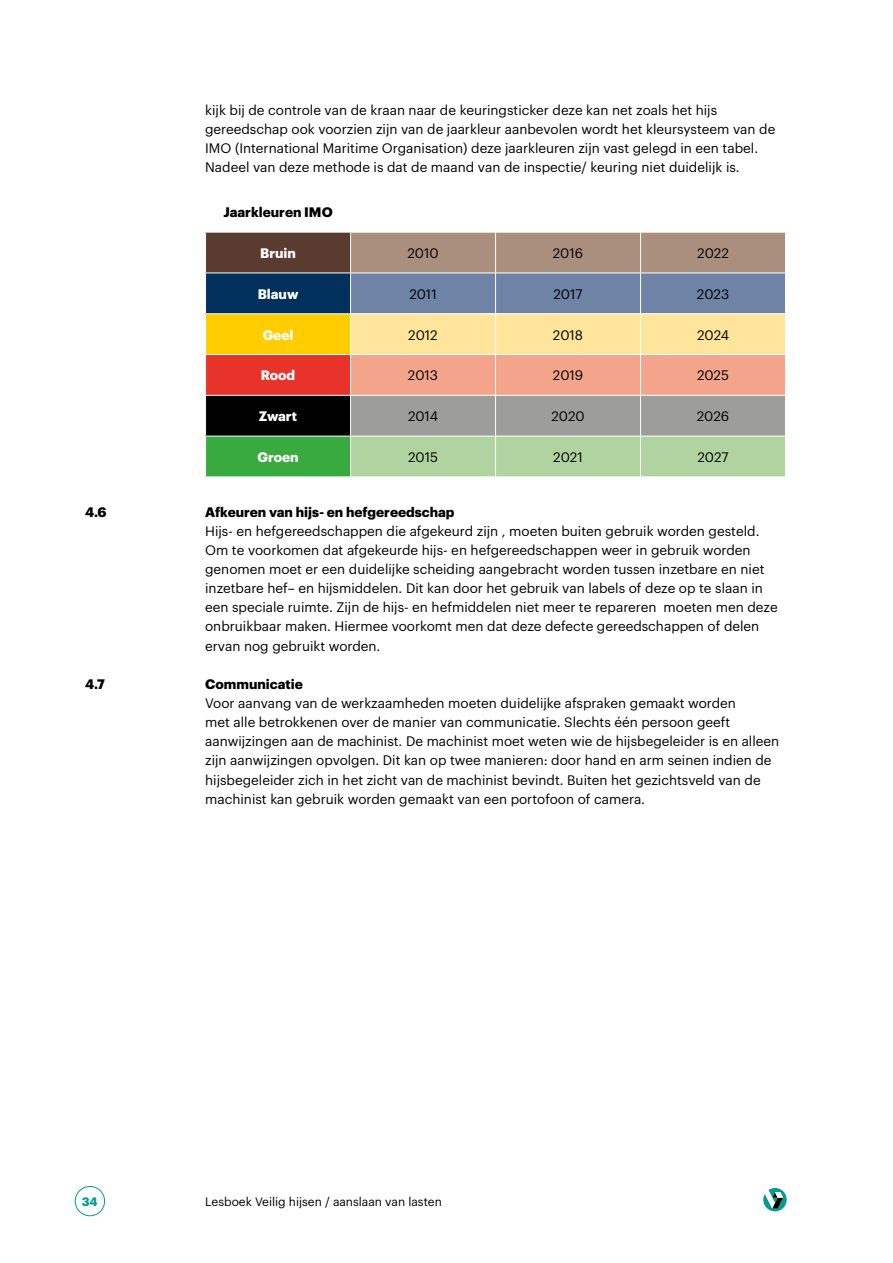
<style>
.page{position:relative;width:893px;height:1263px;background:#fff}
.page>*{position:absolute;margin:0;border:0;box-sizing:border-box;transform-origin:0 0}
.t1{font:13.5px/19.2px "Graphik";color:#000}
.t2{font:700 13.5px "Graphik";color:#000}
.t3{font:700 13.5px "Graphik";color:#fff}
.t4{font:12px "Graphik";color:#000}
.t5{font:700 12px "Graphik";color:#009e8f}
</style>
<div class="page">
<div style="left:75px;top:1186px;width:30px;height:30px;border:1px solid #009e8f;border-radius:50%"></div>
<svg style="left:763px;top:1188px;width:24px;height:23px"></svg>
<div style="left:206px;top:232px;width:145px;height:41px;background:#5a3b2f"></div>
<div style="left:206px;top:273px;width:145px;height:41px;background:#00305b"></div>
<div style="left:206px;top:314px;width:145px;height:40px;background:#ffcd00"></div>
<div style="left:206px;top:354px;width:145px;height:41px;background:#e7332a"></div>
<div style="left:206px;top:395px;width:145px;height:41px;background:#000"></div>
<div style="left:206px;top:436px;width:145px;height:41px;background:#39aa3f"></div>
<svg style="left:351px;top:233px;width:434px;height:243px;background:#baad97"></svg>
<hr style="left:350px;top:233px;width:1px;height:40px;background:#fff">
<hr style="left:495px;top:233px;width:1px;height:40px;background:#fff">
<hr style="left:640px;top:233px;width:1px;height:40px;background:#fff">
<hr style="left:350px;top:273px;width:1px;height:40px;background:#fff">
<hr style="left:495px;top:273px;width:1px;height:40px;background:#fff">
<hr style="left:640px;top:273px;width:1px;height:40px;background:#fff">
<hr style="left:350px;top:314px;width:1px;height:40px;background:#fff">
<hr style="left:495px;top:314px;width:1px;height:40px;background:#fff">
<hr style="left:640px;top:314px;width:1px;height:40px;background:#fff">
<hr style="left:350px;top:355px;width:1px;height:40px;background:#fff">
<hr style="left:495px;top:355px;width:1px;height:40px;background:#fff">
<hr style="left:640px;top:355px;width:1px;height:40px;background:#fff">
<hr style="left:350px;top:396px;width:1px;height:40px;background:#fff">
<hr style="left:495px;top:396px;width:1px;height:40px;background:#fff">
<hr style="left:640px;top:396px;width:1px;height:40px;background:#fff">
<hr style="left:350px;top:436px;width:1px;height:40px;background:#fff">
<hr style="left:495px;top:436px;width:1px;height:40px;background:#fff">
<hr style="left:640px;top:436px;width:1px;height:40px;background:#fff">
<hr style="left:205px;top:232px;width:146px;height:1px;background:#fff">
<hr style="left:205px;top:273px;width:146px;height:1px;background:#fff">
<hr style="left:351px;top:273px;width:145px;height:1px;background:#fff">
<hr style="left:496px;top:273px;width:144px;height:1px;background:#fff">
<hr style="left:640px;top:273px;width:146px;height:1px;background:#fff">
<hr style="left:205px;top:313px;width:146px;height:1px;background:#fff">
<hr style="left:351px;top:313px;width:145px;height:1px;background:#fff">
<hr style="left:496px;top:313px;width:144px;height:1px;background:#fff">
<hr style="left:640px;top:313px;width:146px;height:1px;background:#fff">
<hr style="left:205px;top:354px;width:146px;height:1px;background:#fff">
<hr style="left:351px;top:354px;width:145px;height:1px;background:#fff">
<hr style="left:496px;top:354px;width:144px;height:1px;background:#fff">
<hr style="left:640px;top:354px;width:146px;height:1px;background:#fff">
<hr style="left:205px;top:395px;width:146px;height:1px;background:#fff">
<hr style="left:351px;top:395px;width:145px;height:1px;background:#fff">
<hr style="left:496px;top:395px;width:144px;height:1px;background:#fff">
<hr style="left:640px;top:395px;width:146px;height:1px;background:#fff">
<hr style="left:205px;top:436px;width:146px;height:1px;background:#fff">
<hr style="left:351px;top:436px;width:145px;height:1px;background:#fff">
<hr style="left:496px;top:436px;width:144px;height:1px;background:#fff">
<hr style="left:640px;top:436px;width:146px;height:1px;background:#fff">
<hr style="left:205px;top:476px;width:146px;height:1px;background:#fff">
<p class="t1" style="left:205px;top:99px;width:572px">kijk bij de controle van de kraan naar de keuringsticker deze kan net zoals het hijs gereedschap ook voorzien zijn van de jaarkleur aanbevolen wordt het kleursysteem van de IMO (International Maritime Organisation) deze jaarkleuren zijn vast gelegd in een tabel.<br>Nadeel van deze methode is dat de maand van de inspectie/ keuring niet duidelijk is.</p>
<p class="t2" style="left:85px;top:501px;width:23px">4.6</p>
<p class="t2" style="left:85px;top:673px;width:21px">4.7</p>
<p class="t2" style="left:223px;top:202px;width:111px">Jaarkleuren IMO</p>
<p class="t3" style="left:260px;top:243px;width:37px">Bruin</p>
<p class="t1" style="left:407px;top:242px;width:33px">2010</p>
<p class="t1" style="left:553px;top:242px;width:32px">2016</p>
<p class="t1" style="left:697px;top:242px;width:33px">2022</p>
<p class="t3" style="left:258px;top:284px;width:42px">Blauw</p>
<p class="t1" style="left:409px;top:283px;width:29px">2011</p>
<p class="t1" style="left:553px;top:283px;width:31px">2017</p>
<p class="t1" style="left:697px;top:283px;width:34px">2023</p>
<p class="t3" style="left:263px;top:324px;width:32px">Geel</p>
<p class="t1" style="left:408px;top:324px;width:31px">2012</p>
<p class="t1" style="left:553px;top:324px;width:32px">2018</p>
<p class="t1" style="left:697px;top:324px;width:33px">2024</p>
<p class="t3" style="left:261px;top:365px;width:36px">Rood</p>
<p class="t1" style="left:408px;top:365px;width:32px">2013</p>
<p class="t1" style="left:553px;top:365px;width:32px">2019</p>
<p class="t1" style="left:697px;top:365px;width:34px">2025</p>
<p class="t3" style="left:259px;top:406px;width:40px">Zwart</p>
<p class="t1" style="left:408px;top:406px;width:32px">2014</p>
<p class="t1" style="left:551px;top:406px;width:35px">2020</p>
<p class="t1" style="left:697px;top:406px;width:34px">2026</p>
<p class="t3" style="left:257px;top:447px;width:43px">Groen</p>
<p class="t1" style="left:408px;top:446px;width:31px">2015</p>
<p class="t1" style="left:553px;top:446px;width:31px">2021</p>
<p class="t1" style="left:697px;top:446px;width:33px">2027</p>
<p class="t2" style="left:205px;top:501px;width:251px">Afkeuren van hijs- en hefgereedschap</p>
<p class="t1" style="left:205px;top:520px;width:574px">Hijs- en hefgereedschappen die afgekeurd zijn , moeten buiten gebruik worden gesteld.<br>Om te voorkomen dat afgekeurde hijs- en hefgereedschappen weer in gebruik worden genomen moet er een duidelijke scheiding aangebracht worden tussen inzetbare en niet inzetbare hef– en hijsmiddelen. Dit kan door het gebruik van labels of deze op te slaan in een speciale ruimte. Zijn de hijs- en hefmiddelen niet meer te repareren moeten men deze onbruikbaar maken. Hiermee voorkomt men dat deze defecte gereedschappen of delen ervan nog gebruikt worden.</p>
<p class="t2" style="left:205px;top:673px;width:99px">Communicatie</p>
<p class="t1" style="left:205px;top:692px;width:576px">Voor aanvang van de werkzaamheden moeten duidelijke afspraken gemaakt worden<br>met alle betrokkenen over de manier van communicatie. Slechts één persoon geeft aanwijzingen aan de machinist. De machinist moet weten wie de hijsbegeleider is en alleen zijn aanwijzingen opvolgen. Dit kan op twee manieren: door hand en arm seinen indien de hijsbegeleider zich in het zicht van de machinist bevindt. Buiten het gezichtsveld van de machinist kan gebruik worden gemaakt van een portofoon of camera.</p>
<p class="t5" style="left:82px;top:1192px;width:17px">34</p>
<p class="t4" style="left:205px;top:1192px;width:238px">Lesboek Veilig hijsen / aanslaan van lasten</p>
</div>
